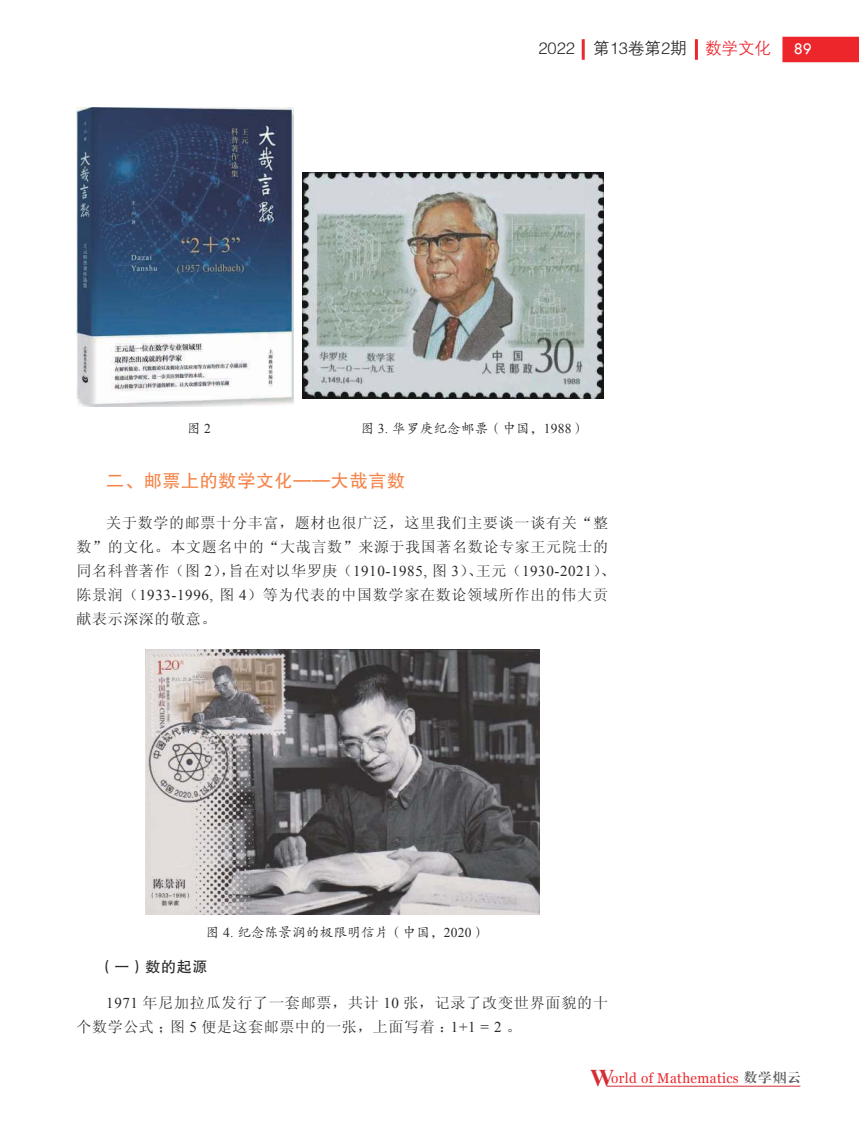
<style>
.page{position:relative;width:859px;height:1123px;background:#fff}
.page>*{position:absolute;margin:0;border:0;box-sizing:border-box;transform-origin:0 0}
.t1{font:18px "FZHTK GBK1 0";letter-spacing:.04em;color:#f58449}
.t2{font:16.5px "FZZDXK GBK1 0";color:#2b2829}
.t3{font:16.5px "Tw Cen";color:#fff}
.t4{font:15px/24px "Sim Sun";letter-spacing:.045em;color:#2b2829}
.t5{font:15px "FZHTK GBK1 0";color:#2b2829}
.t6{font:14.1px "Georgia";letter-spacing:.03em;color:#ed262c;scale:.95 1}
.t7{font:13.5px "FZKTK GBK1 0";letter-spacing:.02em;color:#2b2829}
.s1{color:#ed262c}
.s2{font-family:"Times New Roman"}
.s3{font-family:"Times New Roman";font-weight:700;font-size:24px;color:#d52d34}
.s4{font-family:"FZXBSK GBK1 0";font-size:13.05px;color:#5b5b5e}
</style>
<div class="page">
<hr style="left:607px;top:1085px;width:193px;height:1px;background:#d52d34">
<div style="left:782px;top:37px;width:77px;height:25px;background:#ed262c"></div>
<hr style="left:695px;top:39px;width:3px;height:21px;background:#ed262c">
<hr style="left:582px;top:39px;width:3px;height:21px;background:#ed262c">
<img style="left:77px;top:108px;width:216px;height:298px">
<img style="left:303px;top:173px;width:300px;height:225px">
<img style="left:145px;top:650px;width:394px;height:264px">
<p class="t2" style="left:538px;top:40px;width:234px">2022 第13卷第2期 <span class="s1">数学文化</span></p>
<p class="t3" style="left:794px;top:38px;width:20px">89</p>
<p class="t7" style="left:187px;top:421px;width:25px">图 <span class="s2">2</span></p>
<p class="t7" style="left:361px;top:421px;width:226px">图 <span class="s2">3.</span> 华罗庚纪念邮票（中国，<span class="s2">1988</span>）</p>
<p class="t1" style="left:106px;top:471px;width:300px">二、邮票上的数学文化——大哉言数</p>
<p class="t4" style="left:77px;top:511px;width:540px;text-indent:30px">关于数学的邮票十分丰富，题材也很广泛，这里我们主要谈一谈有关“整数”的文化。本文题名中的“大哉言数”来源于我国著名数论专家王元院士的同名科普著作（图 <span class="s2">2</span>），旨在对以华罗庚（<span class="s2">1910-1985,</span> 图 <span class="s2">3</span>）、王元（<span class="s2">1930-2021</span>）、陈景润（<span class="s2">1933-1996,</span> 图 <span class="s2">4</span>）等为代表的中国数学家在数论领域所作出的伟大贡献表示深深的敬意。</p>
<p class="t7" style="left:206px;top:925px;width:281px">图 <span class="s2">4.</span> 纪念陈景润的极限明信片（中国，<span class="s2">2020</span>）</p>
<p class="t5" style="left:99px;top:958px;width:110px">（一）数的起源</p>
<p class="t4" style="left:77px;top:991px;width:533px;text-indent:30px"><span class="s2">1971</span> 年尼加拉瓜发行了一套邮票，共计 <span class="s2">10</span> 张，记录了改变世界面貌的十个数学公式；图 <span class="s2">5</span> 便是这套邮票中的一张，上面写着：<span class="s2">1+1 = 2</span> 。</p>
<p class="t6" style="left:590px;top:1070px;width:223px"><span class="s3">W</span>orld of Mathematics <span class="s4">数学烟云</span></p>
</div>
